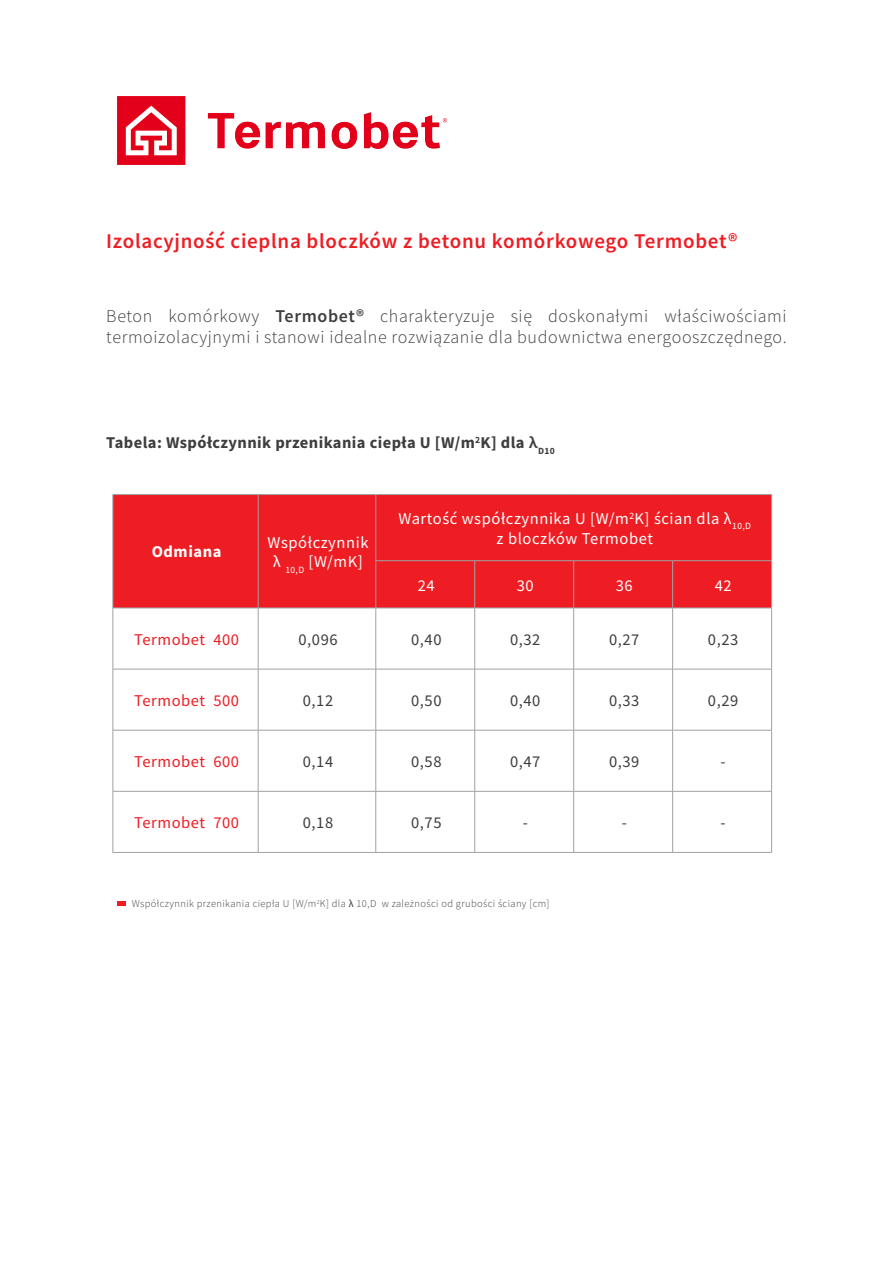
<style>
.page{position:relative;width:893px;height:1263px;background:#fff}
.page>*{position:absolute;margin:0;border:0;box-sizing:border-box;transform-origin:0 0}
.t1{font:600 21px "Source Sans Pro";letter-spacing:.035em;color:#ee1d23}
.t2{font:300 18px/21px "Source Sans Pro";letter-spacing:.035em;color:#3e3e3f}
.t3{font:16.5px/19.8px "Source Sans Pro";letter-spacing:.035em;color:#fff;text-align:center}
.t4{font:16.5px "Source Sans Pro";letter-spacing:.035em;color:#3e3e3f}
.t5{font:700 16.5px "Source Sans Pro";letter-spacing:.025em;color:#3e3e3f}
.t6{font:16.5px "Source Sans Pro";letter-spacing:.035em;color:#ee1d23}
.t7{font:700 16.5px "Source Sans Pro";letter-spacing:.035em;color:#fff}
.t8{font:300 10.5px "Source Sans Pro";letter-spacing:.035em;color:#3e3e3f}
.s1{font-weight:600}
.s2{font-family:"Lato"}
.s3{font-family:"Myriad Pro"}
.s4{font-family:"Myriad Pro";font-weight:400}
</style>
<div class="page">
<div style="left:114px;top:495px;width:657px;height:113px;background:#ee1d23"></div>
<svg style="left:114px;top:609px;width:657px;height:243px"></svg>
<hr style="left:113px;top:494px;width:145px;height:1px;background:#a0a1a5">
<hr style="left:113px;top:495px;width:1px;height:66px;background:#a0a1a5">
<hr style="left:258px;top:494px;width:118px;height:1px;background:#a0a1a5">
<hr style="left:258px;top:495px;width:1px;height:66px;background:#a0a1a5">
<hr style="left:113px;top:561px;width:1px;height:47px;background:#a0a1a5">
<hr style="left:258px;top:561px;width:1px;height:47px;background:#a0a1a5">
<hr style="left:376px;top:494px;width:99px;height:1px;background:#a0a1a5">
<hr style="left:376px;top:495px;width:1px;height:66px;background:#a0a1a5">
<hr style="left:475px;top:494px;width:99px;height:1px;background:#a0a1a5">
<hr style="left:574px;top:494px;width:99px;height:1px;background:#a0a1a5">
<hr style="left:673px;top:494px;width:99px;height:1px;background:#a0a1a5">
<hr style="left:771px;top:495px;width:1px;height:66px;background:#a0a1a5">
<hr style="left:376px;top:560px;width:99px;height:1px;background:#a0a1a5">
<hr style="left:475px;top:560px;width:99px;height:1px;background:#a0a1a5">
<hr style="left:574px;top:560px;width:99px;height:1px;background:#a0a1a5">
<hr style="left:673px;top:560px;width:98px;height:1px;background:#a0a1a5">
<hr style="left:376px;top:561px;width:1px;height:47px;background:#a0a1a5">
<hr style="left:474px;top:561px;width:1px;height:47px;background:#a0a1a5">
<hr style="left:573px;top:561px;width:1px;height:47px;background:#a0a1a5">
<hr style="left:672px;top:561px;width:1px;height:47px;background:#a0a1a5">
<hr style="left:771px;top:561px;width:1px;height:47px;background:#a0a1a5">
<hr style="left:113px;top:608px;width:145px;height:1px;background:#a0a1a5">
<hr style="left:113px;top:608px;width:1px;height:61px;background:#a0a1a5">
<hr style="left:258px;top:608px;width:1px;height:61px;background:#a0a1a5">
<hr style="left:376px;top:608px;width:1px;height:61px;background:#a0a1a5">
<hr style="left:474px;top:608px;width:1px;height:61px;background:#a0a1a5">
<hr style="left:573px;top:608px;width:1px;height:61px;background:#a0a1a5">
<hr style="left:672px;top:608px;width:1px;height:61px;background:#a0a1a5">
<hr style="left:771px;top:608px;width:1px;height:61px;background:#a0a1a5">
<hr style="left:113px;top:669px;width:145px;height:1px;background:#a0a1a5">
<hr style="left:113px;top:669px;width:1px;height:61px;background:#a0a1a5">
<hr style="left:258px;top:669px;width:1px;height:61px;background:#a0a1a5">
<hr style="left:376px;top:669px;width:1px;height:61px;background:#a0a1a5">
<hr style="left:474px;top:669px;width:1px;height:61px;background:#a0a1a5">
<hr style="left:573px;top:669px;width:1px;height:61px;background:#a0a1a5">
<hr style="left:672px;top:669px;width:1px;height:61px;background:#a0a1a5">
<hr style="left:771px;top:669px;width:1px;height:61px;background:#a0a1a5">
<hr style="left:113px;top:730px;width:145px;height:1px;background:#a0a1a5">
<hr style="left:113px;top:730px;width:1px;height:61px;background:#a0a1a5">
<hr style="left:258px;top:730px;width:1px;height:61px;background:#a0a1a5">
<hr style="left:376px;top:730px;width:1px;height:61px;background:#a0a1a5">
<hr style="left:474px;top:730px;width:1px;height:61px;background:#a0a1a5">
<hr style="left:573px;top:730px;width:1px;height:61px;background:#a0a1a5">
<hr style="left:672px;top:730px;width:1px;height:61px;background:#a0a1a5">
<hr style="left:771px;top:730px;width:1px;height:61px;background:#a0a1a5">
<hr style="left:113px;top:791px;width:145px;height:1px;background:#a0a1a5">
<hr style="left:113px;top:791px;width:1px;height:61px;background:#a0a1a5">
<hr style="left:258px;top:791px;width:1px;height:61px;background:#a0a1a5">
<hr style="left:376px;top:791px;width:1px;height:61px;background:#a0a1a5">
<hr style="left:474px;top:791px;width:1px;height:61px;background:#a0a1a5">
<hr style="left:573px;top:791px;width:1px;height:61px;background:#a0a1a5">
<hr style="left:672px;top:791px;width:1px;height:61px;background:#a0a1a5">
<hr style="left:771px;top:791px;width:1px;height:61px;background:#a0a1a5">
<hr style="left:113px;top:852px;width:145px;height:1px;background:#a0a1a5">
<hr style="left:258px;top:608px;width:118px;height:1px;background:#a0a1a5">
<hr style="left:376px;top:608px;width:99px;height:1px;background:#a0a1a5">
<hr style="left:475px;top:608px;width:99px;height:1px;background:#a0a1a5">
<hr style="left:574px;top:608px;width:99px;height:1px;background:#a0a1a5">
<hr style="left:673px;top:608px;width:99px;height:1px;background:#a0a1a5">
<hr style="left:258px;top:669px;width:118px;height:1px;background:#a0a1a5">
<hr style="left:376px;top:669px;width:99px;height:1px;background:#a0a1a5">
<hr style="left:475px;top:669px;width:99px;height:1px;background:#a0a1a5">
<hr style="left:574px;top:669px;width:99px;height:1px;background:#a0a1a5">
<hr style="left:673px;top:669px;width:98px;height:1px;background:#a0a1a5">
<hr style="left:258px;top:730px;width:118px;height:1px;background:#a0a1a5">
<hr style="left:376px;top:730px;width:99px;height:1px;background:#a0a1a5">
<hr style="left:475px;top:730px;width:99px;height:1px;background:#a0a1a5">
<hr style="left:574px;top:730px;width:99px;height:1px;background:#a0a1a5">
<hr style="left:673px;top:730px;width:98px;height:1px;background:#a0a1a5">
<hr style="left:258px;top:791px;width:118px;height:1px;background:#a0a1a5">
<hr style="left:376px;top:791px;width:99px;height:1px;background:#a0a1a5">
<hr style="left:475px;top:791px;width:99px;height:1px;background:#a0a1a5">
<hr style="left:574px;top:791px;width:99px;height:1px;background:#a0a1a5">
<hr style="left:673px;top:791px;width:98px;height:1px;background:#a0a1a5">
<hr style="left:258px;top:852px;width:118px;height:1px;background:#a0a1a5">
<hr style="left:376px;top:852px;width:99px;height:1px;background:#a0a1a5">
<hr style="left:475px;top:852px;width:99px;height:1px;background:#a0a1a5">
<hr style="left:574px;top:852px;width:99px;height:1px;background:#a0a1a5">
<hr style="left:673px;top:852px;width:99px;height:1px;background:#a0a1a5">
<div style="left:117px;top:901px;width:8px;height:5px;background:#ee1d23"></div>
<img style="left:117px;top:96px;width:330px;height:69px">
<p class="t1" style="left:106px;top:227px;width:633px">Izolacyjność cieplna bloczków z betonu komórkowego Termobet®</p>
<p class="t2" style="left:106px;top:305px;width:682px">Beton komórkowy <span class="s1">Termobet®</span> charakteryzuje się doskonałymi właściwościami termoizolacyjnymi i stanowi idealne rozwiązanie dla budownictwa energooszczędnego.</p>
<p class="t5" style="left:106px;top:431px;width:450px">Tabela: Współczynnik przenikania ciepła U [W/m<sup>2</sup>K] dla <span class="s2">λ</span><sub>D10</sub></p>
<p class="t7" style="left:152px;top:541px;width:71px">Odmiana</p>
<p class="t3" style="left:267px;top:532px;width:103px">Współczynnik <span class="s3">λ</span> <sub>10,D</sub> [W/mK]</p>
<p class="t3" style="left:398px;top:509px;width:354px">Wartość współczynnika U [W/m<sup>2</sup>K] ścian dla <span class="s3">λ</span><sub>10,D</sub></p>
<p class="t3" style="left:497px;top:528px;width:158px">z bloczków Termobet</p>
<p class="t3" style="left:418px;top:575px;width:18px">24</p>
<p class="t3" style="left:517px;top:575px;width:18px">30</p>
<p class="t3" style="left:616px;top:575px;width:18px">36</p>
<p class="t3" style="left:715px;top:575px;width:18px">42</p>
<p class="t6" style="left:134px;top:629px;width:107px">Termobet 400</p>
<p class="t4" style="left:298px;top:629px;width:41px">0,096</p>
<p class="t4" style="left:411px;top:629px;width:32px">0,40</p>
<p class="t4" style="left:510px;top:629px;width:32px">0,32</p>
<p class="t4" style="left:609px;top:629px;width:32px">0,27</p>
<p class="t4" style="left:708px;top:629px;width:32px">0,23</p>
<p class="t6" style="left:134px;top:690px;width:107px">Termobet 500</p>
<p class="t4" style="left:303px;top:690px;width:32px">0,12</p>
<p class="t4" style="left:411px;top:690px;width:32px">0,50</p>
<p class="t4" style="left:510px;top:690px;width:32px">0,40</p>
<p class="t4" style="left:609px;top:690px;width:32px">0,33</p>
<p class="t4" style="left:708px;top:690px;width:32px">0,29</p>
<p class="t6" style="left:134px;top:751px;width:107px">Termobet 600</p>
<p class="t4" style="left:303px;top:751px;width:32px">0,14</p>
<p class="t4" style="left:411px;top:751px;width:32px">0,58</p>
<p class="t4" style="left:510px;top:751px;width:32px">0,47</p>
<p class="t4" style="left:609px;top:751px;width:32px">0,39</p>
<p class="t4" style="left:721px;top:751px;width:7px">-</p>
<p class="t6" style="left:134px;top:812px;width:107px">Termobet 700</p>
<p class="t4" style="left:303px;top:812px;width:32px">0,18</p>
<p class="t4" style="left:411px;top:812px;width:32px">0,75</p>
<p class="t4" style="left:523px;top:812px;width:7px">-</p>
<p class="t4" style="left:622px;top:812px;width:7px">-</p>
<p class="t4" style="left:721px;top:812px;width:7px">-</p>
<p class="t8" style="left:132px;top:897px;width:419px">Współczynnik przenikania ciepła U [W/m<sup>2</sup>K] dla <span class="s4">λ</span> 10,D w zależności od grubości ściany [cm]</p>
</div>
